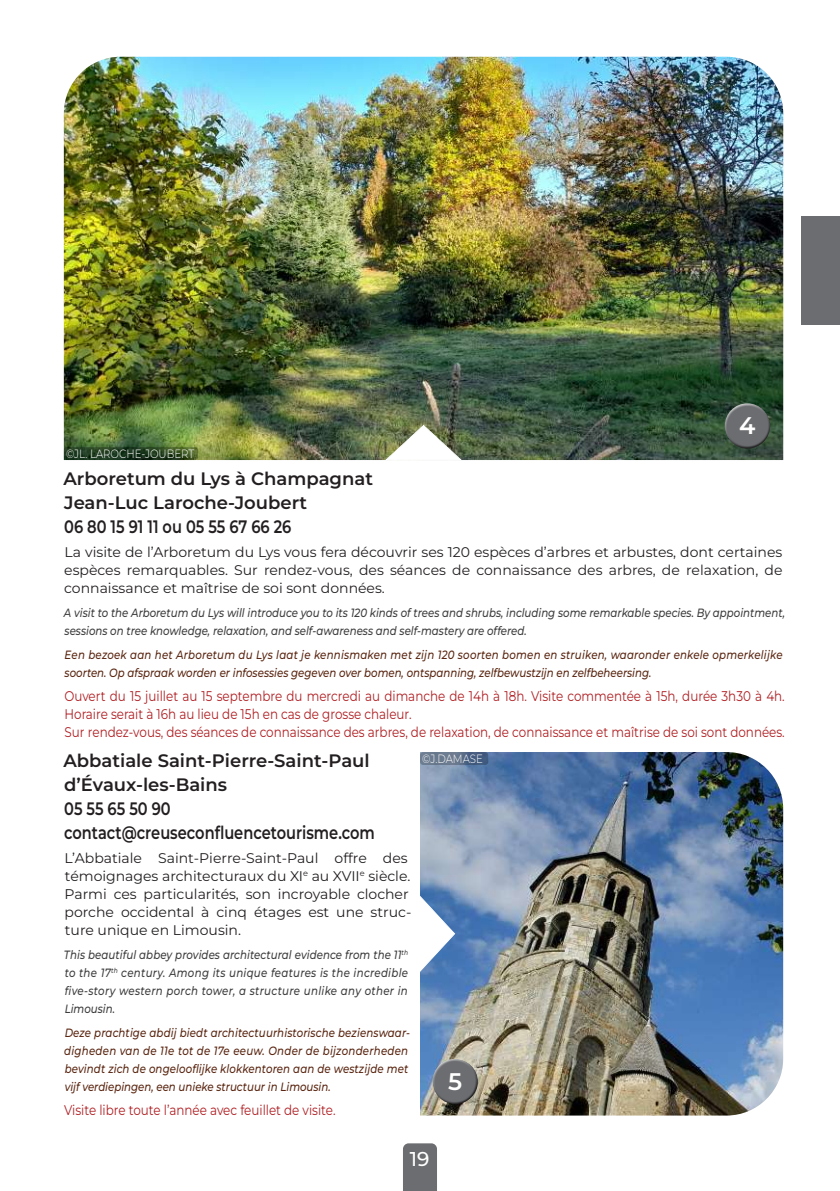
<style>
.page{position:relative;width:840px;height:1191px;background:#fff}
.page>*{position:absolute;margin:0;border:0;box-sizing:border-box;transform-origin:0 0}
.t1{font:600 24px "Montserrat";color:#fff}
.t2{font:500 20px "Montserrat";color:#fff}
.t3{font:600 18px/24px "Montserrat";color:#231f20}
.t4{font:14px/18px "Montserrat";color:#231f20;text-align:justify}
.t5{font:14px/18px "Montserrat";color:#af1e22;scale:.85 1}
.t6{font:italic 500 12px/18px "Montserrat";letter-spacing:.01em;color:#5a2611;scale:.85 1}
.t7{font:italic 500 12px/18px "Montserrat";color:#3e3e3f;scale:.85 1}
.t8{font:300 12px "Montserrat";color:#fff;scale:.85 1}
</style>
<div class="page">
<img style="left:64px;top:57px;width:718px;height:403px">
<img style="left:420px;top:752px;width:362px;height:363px">
<div style="left:721px;top:400px;width:48px;height:37px;background:#fff;opacity:.75"></div>
<div style="left:724px;top:410px;width:47px;height:40px;background:#231f20;opacity:.75"></div>
<div style="left:429px;top:1055px;width:48px;height:37px;background:#fff;opacity:.75"></div>
<div style="left:432px;top:1065px;width:47px;height:40px;background:#231f20;opacity:.75"></div>
<svg style="left:384px;top:424px;width:78px;height:36px"></svg>
<svg style="left:420px;top:894px;width:35px;height:79px"></svg>
<svg style="left:64px;top:447px;width:134px;height:13px;background:#264120"></svg>
<svg style="left:420px;top:752px;width:68px;height:13px"></svg>
<div style="left:403px;top:1143px;width:34px;height:48px;background:#6c6d70"></div>
<div style="left:801px;top:216px;width:38px;height:109px;background:#6c6d70"></div>
<p class="t8" style="left:66px;top:445px;width:152px">©JL. LAROCHE-JOUBERT</p>
<h1 class="t1" style="left:738px;top:409px;width:18px">4</h1>
<h3 class="t3" style="left:63px;top:465px;width:311px">Arboretum du Lys à Champagnat<br>Jean-Luc Laroche-Joubert<br>06 80 15 91 11 ou 05 55 67 66 26</h3>
<p class="t4" style="left:64px;top:542px;width:719px">La visite de l’Arboretum du Lys vous fera découvrir ses 120 espèces d’arbres et arbustes, dont certaines espèces remarquables. Sur rendez-vous, des séances de connaissance des arbres, de relaxation, de connaissance et maîtrise de soi sont données.</p>
<p class="t7" style="left:64px;top:603px;width:849px">A visit to the Arboretum du Lys will introduce you to its 120 kinds of trees and shrubs, including some remarkable species. By appointment, sessions on tree knowledge, relaxation, and self-awareness and self-mastery are offered.</p>
<p class="t6" style="left:65px;top:645px;width:845px">Een bezoek aan het Arboretum du Lys laat je kennismaken met zijn 120 soorten bomen en struiken, waaronder enkele opmerkelijke soorten. Op afspraak worden er infosessies gegeven over bomen, ontspanning, zelfbewustzijn en zelfbeheersing.</p>
<p class="t5" style="left:64px;top:686px;width:848px">Ouvert du 15 juillet au 15 septembre du mercredi au dimanche de 14h à 18h. Visite commentée à 15h, durée 3h30 à 4h.<br>Horaire serait à 16h au lieu de 15h en cas de grosse chaleur.<br>Sur rendez-vous, des séances de connaissance des arbres, de relaxation, de connaissance et maîtrise de soi sont données.</p>
<h3 class="t3" style="left:63px;top:747px;width:313px">Abbatiale Saint-Pierre-Saint-Paul d’Évaux-les-Bains<br>05 55 65 50 90 contact@creuseconfluencetourisme.com</h3>
<p class="t4" style="left:65px;top:848px;width:348px;text-align:left">L’Abbatiale Saint-Pierre-Saint-Paul offre des témoignages architecturaux du XI<sup>e</sup> au XVII<sup>e</sup> siècle.<br>Parmi ces particularités, son incroyable clocher porche occidental à cinq étages est une struc&shy;ture unique en Limousin.</p>
<p class="t7" style="left:64px;top:945px;width:406px;text-align:justify">This beautiful abbey provides architectural evidence from the 11<sup>th </sup>to the 17<sup>th</sup> century. Among its unique features is the incredible five-story western porch tower, a structure unlike any other in Limousin.</p>
<p class="t6" style="left:64px;top:1023px;width:408px">Deze prachtige abdij biedt architectuurhistorische bezienswaar&shy;digheden van de 11e tot de 17e eeuw. Onder de bijzonderheden bevindt zich de ongelooflijke klokkentoren aan de westzijde met vijf verdiepingen, een unieke structuur in Limousin.</p>
<p class="t5" style="left:64px;top:1100px;width:321px">Visite libre toute l’année avec feuillet de visite.</p>
<p class="t8" style="left:422px;top:750px;width:73px">©J.DAMASE</p>
<h1 class="t1" style="left:448px;top:1064px;width:16px">5</h1>
<h2 class="t2" style="left:409px;top:1145px;width:21px">19</h2>
</div>
